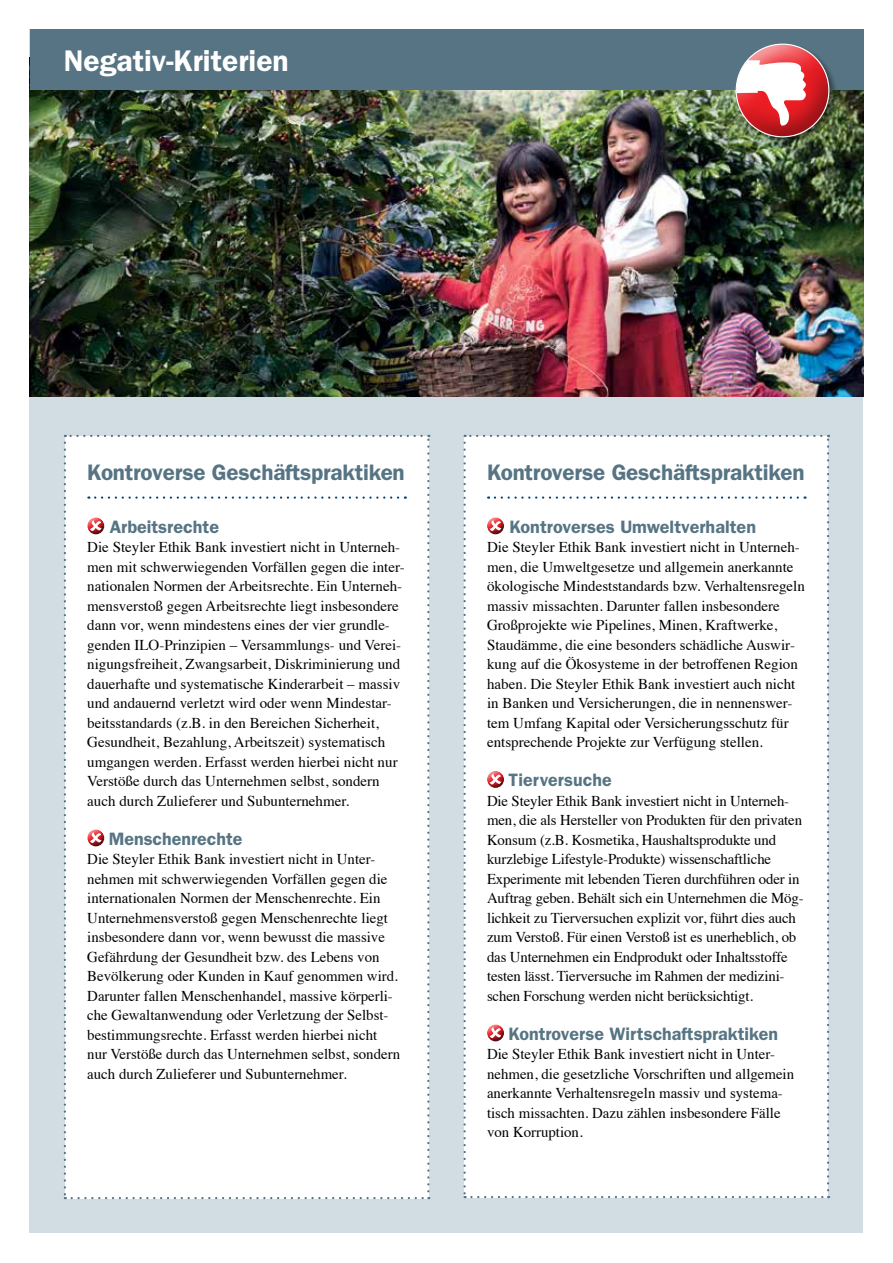
<style>
.page{position:relative;width:893px;height:1263px;background:#fff}
.page>*{position:absolute;margin:0;border:0;box-sizing:border-box;transform-origin:0 0}
.t1{font:600 30px "Franklin Gothic LT";color:#fff}
.t2{font:600 22.5px "Franklin Gothic LT";letter-spacing:-.01em;color:#567483}
.t3{font:600 18px "Franklin Gothic LT";color:#567483}
.t4{font:15px/19.5px "Times";color:#000}
</style>
<div class="page">
<div style="left:30px;top:30px;width:833px;height:1203px;background:#d2dde3"></div>
<img style="left:30px;top:90px;width:833px;height:306px">
<div style="left:30px;top:30px;width:833px;height:60px;background:#567483"></div>
<div style="left:463px;top:435px;width:366px;height:763px;background:#fff"></div>
<div style="left:64px;top:435px;width:365px;height:764px;background:#fff"></div>
<div style="left:735px;top:43px;width:103px;height:103px;background:#000;opacity:.4"></div>
<div style="left:733px;top:41px;width:98px;height:78px;background:#fff;opacity:.75"></div>
<div style="left:733px;top:45px;width:98px;height:94px;background:#000;opacity:.4"></div>
<svg style="left:736px;top:60px;width:70px;height:66px;background:#e9a0a1"></svg>
<h1 class="t1" style="left:64px;top:43px;width:226px">Negativ-Kriterien</h1>
<h2 class="t2" style="left:87px;top:459px;width:319px">Kontroverse Geschäftspraktiken</h2>
<p class="t3" style="left:110px;top:516px;width:111px">Arbeitsrechte</p>
<p class="t4" style="left:87px;top:536px;width:319px">Die Steyler Ethik Bank investiert nicht in Unterneh&shy;men mit schwerwiegenden Vorfällen gegen die inter&shy;nationalen Normen der Arbeitsrechte. Ein Unterneh&shy;mensverstoß gegen Arbeitsrechte liegt insbesondere dann vor, wenn mindestens eines der vier grundle&shy;genden ILO-Prinzipien – Versammlungs- und Verei&shy;nigungsfreiheit, Zwangsarbeit, Diskriminierung und dauerhafte und systematische Kinderarbeit – massiv und andauernd verletzt wird oder wenn Mindestar&shy;beitsstandards (z.B. in den Bereichen Sicherheit, Gesundheit, Bezahlung, Arbeitszeit) systematisch umgangen werden. Erfasst werden hierbei nicht nur Verstöße durch das Unternehmen selbst, sondern auch durch Zulieferer und Subunternehmer.</p>
<p class="t3" style="left:109px;top:828px;width:135px">Menschenrechte</p>
<p class="t4" style="left:87px;top:848px;width:314px">Die Steyler Ethik Bank investiert nicht in Unter&shy;nehmen mit schwerwiegenden Vorfällen gegen die internationalen Normen der Menschenrechte. Ein Unternehmensverstoß gegen Menschenrechte liegt insbesondere dann vor, wenn bewusst die massive Gefährdung der Gesundheit bzw. des Lebens von Bevölkerung oder Kunden in Kauf genommen wird.<br>Darunter fallen Menschenhandel, massive körperli&shy;che Gewaltanwendung oder Verletzung der Selbst&shy;bestimmungsrechte. Erfasst werden hierbei nicht nur Verstöße durch das Unternehmen selbst, sondern auch durch Zulieferer und Subunternehmer.</p>
<h2 class="t2" style="left:487px;top:459px;width:319px">Kontroverse Geschäftspraktiken</h2>
<p class="t3" style="left:509px;top:516px;width:248px">Kontroverses Umweltverhalten</p>
<p class="t4" style="left:487px;top:536px;width:319px">Die Steyler Ethik Bank investiert nicht in Unterneh&shy;men, die Umweltgesetze und allgemein anerkannte ökologische Mindeststandards bzw. Verhaltensregeln massiv missachten. Darunter fallen insbesondere Großprojekte wie Pipelines, Minen, Kraftwerke, Staudämme, die eine besonders schädliche Auswir&shy;kung auf die Ökosysteme in der betroffenen Region haben. Die Steyler Ethik Bank investiert auch nicht in Banken und Versicherungen, die in nennenswer&shy;tem Umfang Kapital oder Versicherungsschutz für entsprechende Projekte zur Verfügung stellen.</p>
<p class="t3" style="left:508px;top:769px;width:105px">Tierversuche</p>
<p class="t4" style="left:487px;top:790px;width:318px">Die Steyler Ethik Bank investiert nicht in Unterneh&shy;men, die als Hersteller von Produkten für den privaten Konsum (z.B. Kosmetika, Haushaltsprodukte und kurzlebige Lifestyle-Produkte) wissenschaftliche Experimente mit lebenden Tieren durchführen oder in Auftrag geben. Behält sich ein Unternehmen die Mög&shy;lichkeit zu Tierversuchen explizit vor, führt dies auch zum Verstoß. Für einen Verstoß ist es unerheblich, ob das Unternehmen ein Endprodukt oder Inhaltsstoffe testen lässt. Tierversuche im Rahmen der medizini&shy;schen Forschung werden nicht berücksichtigt.</p>
<p class="t3" style="left:508px;top:1023px;width:271px">Kontroverse Wirtschaftspraktiken</p>
<p class="t4" style="left:487px;top:1043px;width:309px">Die Steyler Ethik Bank investiert nicht in Unter&shy;nehmen, die gesetzliche Vorschriften und allgemein anerkannte Verhaltensregeln massiv und systema&shy;tisch missachten. Dazu zählen insbesondere Fälle von Korruption.</p>
</div>
